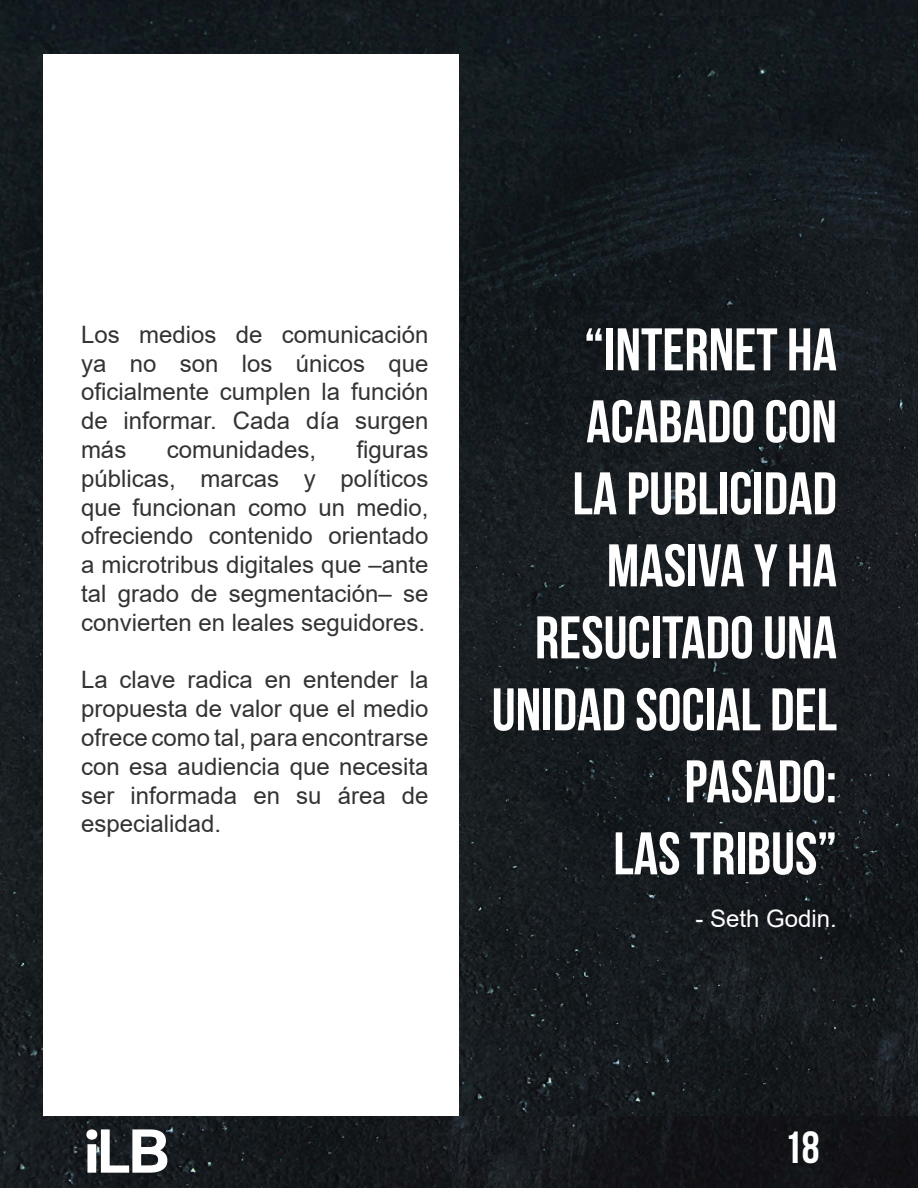
<style>
.page{position:relative;width:918px;height:1188px;background:#fff}
.page>*{position:absolute;margin:0;border:0;box-sizing:border-box;transform-origin:0 0}
.t1{font:700 60px/72px "Bebas Neue";color:#fff;text-align:right}
.t2{font:700 45px "Bebas Neue";color:#fff}
.PÁRRAFO{font:24px/28.8px "Arial";color:#333;text-align:justify}
.PÁRRAFO-2{font:24px "Arial";color:#fff}
</style>
<div class="page">
<img style="left:0;top:0;width:918px;height:1188px">
<svg style="left:86px;top:1129px;width:81px;height:44px"></svg>
<div style="left:43px;top:54px;width:832px;height:1062px;background:#fff"></div>
<img style="left:459px;top:16px;width:459px;height:1100px">
<p class="PÁRRAFO" style="left:81px;top:320px;width:349px">Los medios de comunicación ya no son los únicos que oficialmente cumplen la función de informar. Cada día surgen más</p>
<p class="PÁRRAFO" style="left:81px;top:435px;width:349px;text-indent:276px">figuras públicas, marcas y políticos que funcionan como un medio, ofreciendo contenido orientado a microtribus digitales que –ante tal grado de segmentación– se convierten en leales seguidores.</p>
<p class="PÁRRAFO" style="left:81px;top:665px;width:349px">La clave radica en entender la propuesta de valor que el medio ofrece como tal, para encontrarse con esa audiencia que necesita ser informada en su área de especialidad.</p>
<p class="PÁRRAFO" style="left:167px;top:435px;width:151px">comunidades,</p>
<p class="t1" style="left:492px;top:313px;width:347px">“INTERNET HA<br>ACABADO CON<br>LA PUBLICIDAD<br>MASIVA Y HA<br>RESUCITADO UNA<br>UNIDAD SOCIAL DEL<br>PASADO:</p>
<p class="t1" style="left:613px;top:817px;width:225px">LAS TRIBUS”</p>
<p class="PÁRRAFO-2" style="left:696px;top:902px;width:143px">- Seth Godin.</p>
<h2 class="t2" style="left:784px;top:1123px;width:37px">18</h2>
</div>
